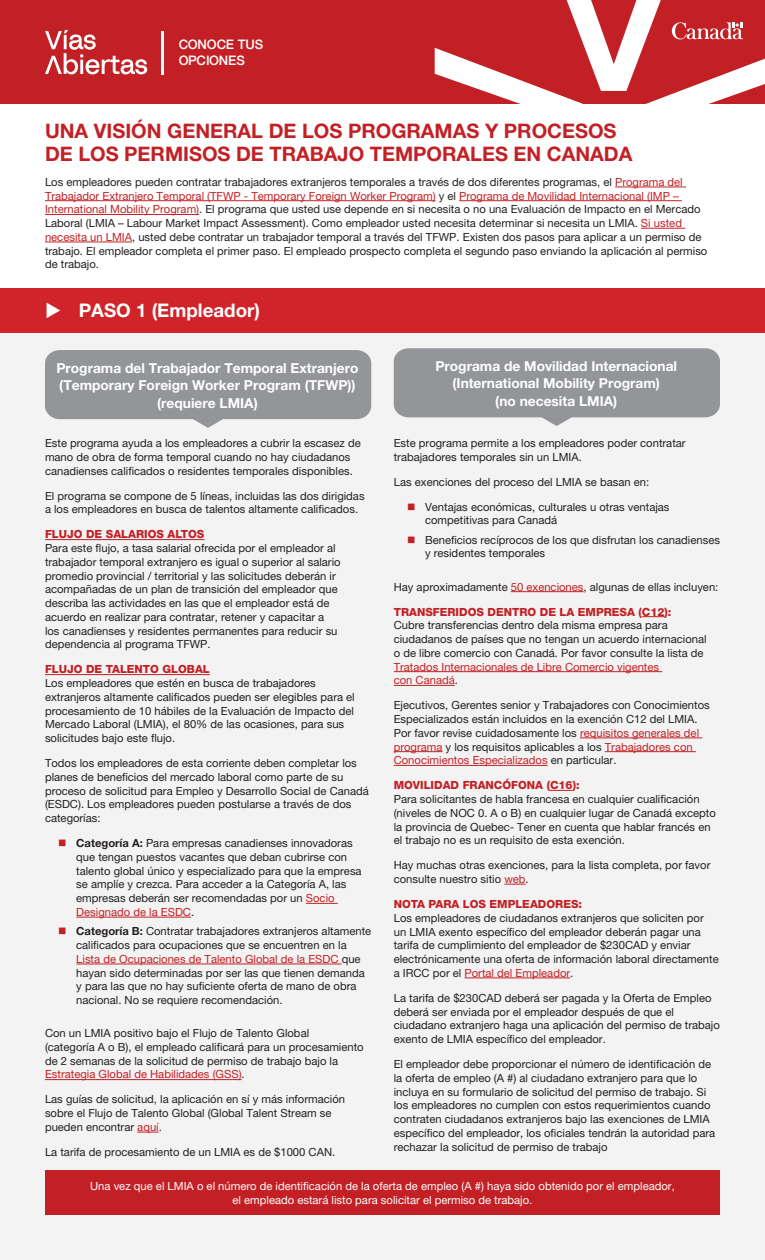
<style>
.page{position:relative;width:765px;height:1260px;background:#fff}
.page>*{position:absolute;margin:0;border:0;box-sizing:border-box;transform-origin:0 0}
.t1{font:700 20px/22.5px "Helvetica Neue LT Pro";color:#c32025}
.t2{font:700 18.75px "Helvetica Neue LT Pro";color:#fff}
.t3{font:700 13.75px/17.5px "Helvetica Neue LT Pro";color:#fff;text-align:center}
.t4{font:500 13.12px/15.6px "Helvetica Neue";letter-spacing:-.02em;color:#fff}
.Paragraph_Text{font:11.25px/13.8px "Helvetica Neue LT Pro";color:#231f20}
.Paragraph_Text-2{font:11.25px/13.8px "Helvetica Neue LT Pro";color:#fff;text-align:center}
.SUBTITLES{font:800 11.25px "Helvetica Neue LT Pro";color:#c32025}
.s1{color:#c32025}
.s2{font-weight:700}
</style>
<div class="page">
<div style="left:0;top:0;width:765px;height:104px;background:#c32025"></div>
<svg style="left:435px;top:0;width:330px;height:104px"></svg>
<svg style="left:45px;top:30px;width:102px;height:44px"></svg>
<hr style="left:161px;top:31px;width:3px;height:43px;background:#fff">
<div style="left:0;top:328px;width:765px;height:932px;background:#f4f3f3"></div>
<hr style="left:615px;top:187px;width:71px;height:1px;background:#c32025">
<hr style="left:45px;top:200px;width:391px;height:1px;background:#c32025">
<hr style="left:459px;top:200px;width:223px;height:1px;background:#c32025">
<hr style="left:45px;top:214px;width:154px;height:1px;background:#c32025">
<hr style="left:641px;top:228px;width:44px;height:1px;background:#c32025">
<hr style="left:45px;top:242px;width:87px;height:1px;background:#c32025">
<div style="left:0;top:288px;width:765px;height:45px;background:#d1232a"></div>
<hr style="left:45px;top:539px;width:159px;height:1px;background:#c32025">
<hr style="left:45px;top:674px;width:165px;height:1px;background:#c32025">
<hr style="left:306px;top:903px;width:32px;height:1px;background:#c32025">
<hr style="left:76px;top:917px;width:115px;height:1px;background:#c32025">
<hr style="left:76px;top:964px;width:266px;height:1px;background:#c32025">
<hr style="left:45px;top:1079px;width:197px;height:1px;background:#c32025">
<svg style="left:137px;top:1132px;width:22px;height:1px"></svg>
<hr style="left:511px;top:591px;width:73px;height:1px;background:#c32025">
<svg style="left:642px;top:616px;width:23px;height:1px"></svg>
<hr style="left:394px;top:671px;width:268px;height:1px;background:#c32025">
<hr style="left:394px;top:685px;width:61px;height:1px;background:#c32025">
<hr style="left:580px;top:738px;width:122px;height:1px;background:#c32025">
<hr style="left:394px;top:751px;width:49px;height:1px;background:#c32025">
<hr style="left:605px;top:751px;width:91px;height:1px;background:#c32025">
<hr style="left:394px;top:765px;width:154px;height:1px;background:#c32025">
<svg style="left:550px;top:790px;width:23px;height:1px"></svg>
<svg style="left:504px;top:884px;width:22px;height:1px"></svg>
<hr style="left:465px;top:978px;width:105px;height:1px;background:#c32025">
<div style="left:45px;top:1170px;width:675px;height:45px;background:#c32025"></div>
<svg style="left:45px;top:350px;width:326px;height:78px;background:#9e9fa2"></svg>
<svg style="left:394px;top:348px;width:326px;height:78px;background:#9e9fa2"></svg>
<p class="t4" style="left:179px;top:36px;width:86px">CONOCE TUS<br>OPCIONES</p>
<p class="t1" style="left:45px;top:120px;width:589px">UNA VISIÓN GENERAL DE LOS PROGRAMAS Y PROCESOS<br>DE LOS PERMISOS DE TRABAJO TEMPORALES EN CANADA</p>
<p class="Paragraph_Text" style="left:45px;top:175px;width:664px">Los empleadores pueden contratar trabajadores extranjeros temporales a través de dos diferentes programas, el <span class="s1">Programa del Trabajador Extranjero Temporal (TFWP - Temporary Foreign Worker Program)</span> y el <span class="s1">Programa de Movilidad Internacional (IMP – International Mobility Program)</span>. El programa que usted use depende en si necesita o no una Evaluación de Impacto en el Mercado Laboral (LMIA – Labour Market Impact Assessment). Como empleador usted necesita determinar si necesita un LMIA. <span class="s1">Si usted necesita un LMIA</span>, usted debe contratar un trabajador temporal a través del TFWP. Existen dos pasos para aplicar a un permiso de trabajo. El empleador completa el primer paso. El empleado prospecto completa el segundo paso enviando la aplicación al permiso de trabajo.</p>
<p class="t2" style="left:79px;top:299px;width:183px">PASO 1 (Empleador)</p>
<p class="t3" style="left:56px;top:359px;width:304px">Programa del Trabajador Temporal Extranjero (Temporary Foreign Worker Program (TFWP)) (requiere LMIA)</p>
<p class="t3" style="left:435px;top:357px;width:243px">Programa de Movilidad Internacional (International Mobility Program)<br>(no necesita LMIA)</p>
<p class="Paragraph_Text" style="left:394px;top:436px;width:293px">Este programa permite a los empleadores poder contratar trabajadores temporales sin un LMIA.</p>
<p class="Paragraph_Text" style="left:394px;top:475px;width:257px">Las exenciones del proceso del LMIA se basan en:</p>
<p class="Paragraph_Text" style="left:425px;top:500px;width:246px">Ventajas económicas, culturales u otras ventajas competitivas para Canadá</p>
<p class="Paragraph_Text" style="left:425px;top:533px;width:297px">Beneficios recíprocos de los que disfrutan los canadienses y residentes temporales</p>
<p class="Paragraph_Text" style="left:394px;top:580px;width:326px">Hay aproximadamente <span class="s1">50 exenciones</span>, algunas de ellas incluyen:</p>
<p class="SUBTITLES" style="left:394px;top:605px;width:279px">TRANSFERIDOS DENTRO DE LA EMPRESA (C12):</p>
<p class="Paragraph_Text" style="left:394px;top:618px;width:314px">Cubre transferencias dentro dela misma empresa para ciudadanos de países que no tengan un acuerdo internacional o de libre comercio con Canadá. Por favor consulte la lista de <span class="s1">Tratados Internacionales de Libre Comercio vigentes<br>con Canadá</span>.</p>
<p class="Paragraph_Text" style="left:394px;top:698px;width:318px">Ejecutivos, Gerentes senior y Trabajadores con Conocimientos Especializados están incluidos en la exención C12 del LMIA.<br>Por favor revise cuidadosamente los <span class="s1">requisitos generales del programa</span> y los requisitos aplicables a los <span class="s1">Trabajadores con Conocimientos Especializados</span> en particular.</p>
<p class="SUBTITLES" style="left:394px;top:779px;width:187px">MOVILIDAD FRANCÓFONA (C16):</p>
<p class="Paragraph_Text" style="left:394px;top:792px;width:324px">Para solicitantes de habla francesa en cualquier cualificación (niveles de NOC 0. A o B) en cualquier lugar de Canadá excepto la provincia de Quebec- Tener en cuenta que hablar francés en el trabajo no es un requisito de esta exención.</p>
<p class="Paragraph_Text" style="left:394px;top:858px;width:318px">Hay muchas otras exenciones, para la lista completa, por favor consulte nuestro sitio <span class="s1">web</span>.</p>
<p class="SUBTITLES" style="left:394px;top:897px;width:190px">NOTA PARA LOS EMPLEADORES:</p>
<p class="Paragraph_Text" style="left:394px;top:911px;width:327px">Los empleadores de ciudadanos extranjeros que soliciten por un LMIA exento específico del empleador deberán pagar una tarifa de cumplimiento del empleador de $230CAD y enviar electrónicamente una oferta de información laboral directamente a IRCC por el <span class="s1">Portal del Empleador</span>.</p>
<p class="Paragraph_Text" style="left:394px;top:991px;width:328px">La tarifa de $230CAD deberá ser pagada y la Oferta de Empleo deberá ser enviada por el empleador después de que el ciudadano extranjero haga una aplicación del permiso de trabajo exento de LMIA específico del empleador.</p>
<p class="Paragraph_Text" style="left:394px;top:1057px;width:323px">El empleador debe proporcionar el número de identificación de la oferta de empleo (A #) al ciudadano extranjero para que lo incluya en su formulario de solicitud del permiso de trabajo. Si los empleadores no cumplen con estos requerimientos cuando contraten ciudadanos extranjeros bajo las exenciones de LMIA específico del empleador, los oficiales tendrán la autoridad para rechazar la solicitud de permiso de trabajo</p>
<p class="Paragraph_Text-2" style="left:90px;top:1179px;width:586px">Una vez que el LMIA o el número de identificación de la oferta de empleo (A #) haya sido obtenido por el empleador, el empleado estará listo para solicitar el permiso de trabajo.</p>
<p class="Paragraph_Text" style="left:45px;top:436px;width:317px">Este programa ayuda a los empleadores a cubrir la escasez de mano de obra de forma temporal cuando no hay ciudadanos canadienses calificados o residentes temporales disponibles.</p>
<p class="Paragraph_Text" style="left:45px;top:489px;width:321px">El programa se compone de 5 líneas, incluidas las dos dirigidas a los empleadores en busca de talentos altamente calificados.</p>
<p class="SUBTITLES" style="left:45px;top:528px;width:161px">FLUJO DE SALARIOS ALTOS</p>
<p class="Paragraph_Text" style="left:45px;top:541px;width:297px">Para este flujo, a tasa salarial ofrecida por el empleador al trabajador temporal extranjero es igual o superior al salario promedio provincial / territorial y las solicitudes deberán ir acompañadas de un plan de transición del empleador que describa las actividades en las que el empleador está de acuerdo en realizar para contratar, retener y capacitar a los canadienses y residentes permanentes para reducir su dependencia al programa TFWP.</p>
<p class="SUBTITLES" style="left:45px;top:663px;width:166px">FLUJO DE TALENTO GLOBAL</p>
<p class="Paragraph_Text" style="left:45px;top:676px;width:311px">Los empleadores que estén en busca de trabajadores extranjeros altamente calificados pueden ser elegibles para el procesamiento de 10 hábiles de la Evaluación de Impacto del Mercado Laboral (LMIA), el 80% de las ocasiones, para sus solicitudes bajo este flujo.</p>
<p class="Paragraph_Text" style="left:45px;top:756px;width:325px">Todos los empleadores de esta corriente deben completar los planes de beneficios del mercado laboral como parte de su proceso de solicitud para Empleo y Desarrollo Social de Canadá (ESDC). Los empleadores pueden postularse a través de dos categorías:</p>
<p class="Paragraph_Text" style="left:76px;top:836px;width:287px"><span class="s2">Categoría A:</span> Para empresas canadienses innovadoras que tengan puestos vacantes que deban cubrirse con talento global único y especializado para que la empresa se amplíe y crezca. Para acceder a la Categoría A, las empresas deberán ser recomendadas por un <span class="s1">Socio Designado de la ESDC</span>.</p>
<p class="Paragraph_Text" style="left:76px;top:924px;width:297px"><span class="s2">Categoría B:</span> Contratar trabajadores extranjeros altamente calificados para ocupaciones que se encuentren en la <span class="s1">Lista de Ocupaciones de Talento Global de la ESDC</span> que hayan sido determinadas por ser las que tienen demanda y para las que no hay suficiente oferta de mano de obra nacional. No se requiere recomendación.</p>
<p class="Paragraph_Text" style="left:45px;top:1026px;width:320px">Con un LMIA positivo bajo el Flujo de Talento Global<br>(categoría A o B), el empleado calificará para un procesamiento de 2 semanas de la solicitud de permiso de trabajo bajo la <span class="s1">Estrategia Global de Habilidades (GSS)</span>.</p>
<p class="Paragraph_Text" style="left:45px;top:1092px;width:302px">Las guías de solicitud, la aplicación en sí y más información sobre el Flujo de Talento Global (Global Talent Stream se pueden encontrar <span class="s1">aquí</span>.</p>
<p class="Paragraph_Text" style="left:45px;top:1145px;width:292px">La tarifa de procesamiento de un LMIA es de $1000 CAN.</p>
</div>
